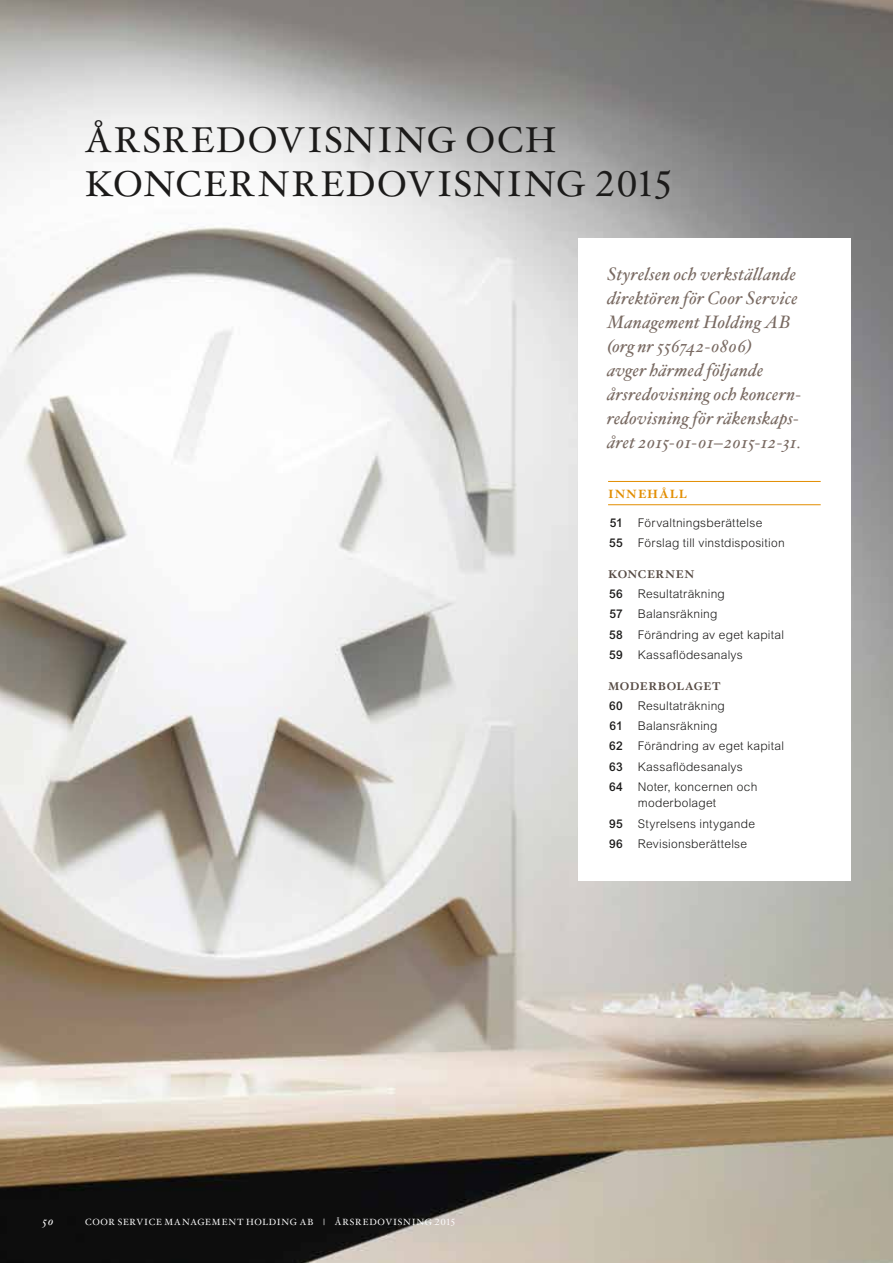
<style>
.page{position:relative;width:893px;height:1263px;background:#fff}
.page>*{position:absolute;margin:0;border:0;box-sizing:border-box;transform-origin:0 0}
.t1{font:36px/43.5px "Hoefler Txt";letter-spacing:.045em;color:#1c1b1a}
.t2{font:italic 18px/24px "Hoefler Txt";letter-spacing:.015em;color:#796a62}
.t3{font:300 12px/20.2px "Arial MT Std";letter-spacing:.02em;color:#1c1b1a}
.t4{font:700 12px "Hoefler Txt";letter-spacing:.1em;color:#e28e01}
.t5{font:500 12px "Arial MT Std";color:#1c1b1a}
.t6{font:italic 12px "Hoefler Txt";color:#fff}
.t7{font:700 11.25px "Hoefler Txt";letter-spacing:.05em;color:#574b44}
.t8{font:9px "Hoefler Txt";letter-spacing:.085em;color:#fff}
.s1{font-weight:700}
.s2{font-weight:500}
</style>
<div class="page">
<img style="left:0;top:0;width:893px;height:1263px">
<div style="left:578px;top:238px;width:272px;height:642px;background:#fff"></div>
<hr style="left:608px;top:481px;width:213px;height:1px;background:#e28e01">
<hr style="left:608px;top:504px;width:213px;height:1px;background:#e28e01">
<h1 class="t1" style="left:85px;top:117px;width:588px">ÅRSREDOVISNING OCH<br>KONCERNREDOVISNING 2015</h1>
<p class="t6" style="left:43px;top:1213px;width:13px">50</p>
<p class="t8" style="left:85px;top:1215px;width:372px">COOR SERVICE MANAGEMENT HOLDING AB <span class="s1">|</span> ÅRSREDOVISNING 2015</p>
<h2 class="t2" style="left:607px;top:262px;width:196px">Styrelsen och verkställande direktören för Coor Service<br>Management Holding AB (org nr 556742-0806)<br>avger härmed följande årsredovisning och koncern&shy;redovisning för räkenskaps&shy;året 2015-01-01–2015-12-31.</h2>
<p class="t4" style="left:608px;top:485px;width:80px">INNEHÅLL</p>
<p class="t5" style="left:610px;top:515px;width:14px">51</p>
<p class="t3" style="left:638px;top:512px;width:126px">Förvaltningsberättelse</p>
<p class="t5" style="left:609px;top:536px;width:15px">55</p>
<p class="t3" style="left:638px;top:533px;width:148px">Förslag till vinstdisposition</p>
<p class="t7" style="left:608px;top:565px;width:88px">KONCERNEN</p>
<p class="t3" style="left:609px;top:584px;width:117px"><span class="s2">56</span> Resultaträkning<br><span class="s2">57</span></p>
<p class="t3" style="left:609px;top:604px;width:176px;text-indent:29px">Balansräkning<br><span class="s2">58</span> Förändring av eget kapital<br><span class="s2">59</span> Kassaflödesanalys</p>
<p class="t7" style="left:608px;top:677px;width:114px">MODERBOLAGET</p>
<p class="t3" style="left:609px;top:695px;width:176px"><span class="s2">60</span> Resultaträkning<br><span class="s2">61</span> Balansräkning<br><span class="s2">62</span> Förändring av eget kapital<br><span class="s2">63</span></p>
<p class="t3" style="left:609px;top:756px;width:150px;text-indent:29px">Kassaflödesanalys<br><span class="s2">64</span> Noter, koncernen och</p>
<p class="t3" style="left:609px;top:793px;width:147px;text-indent:29px">moderbolaget<br><span class="s2">95</span> Styrelsens intygande<br><span class="s2">96</span> Revisionsberättelse</p>
</div>
